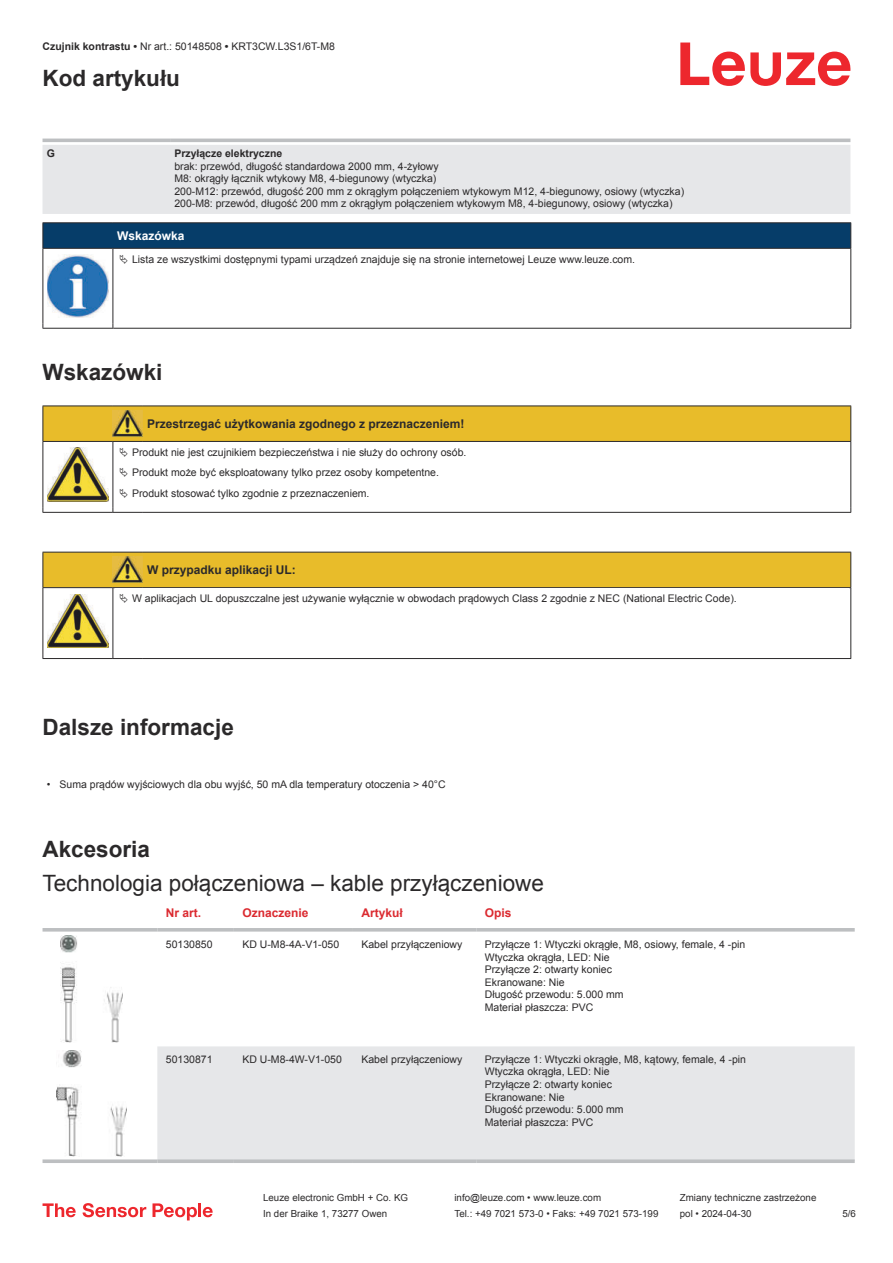
<style>
.page{position:relative;width:893px;height:1263px;background:#fff}
.page>*{position:absolute;margin:0;border:0;box-sizing:border-box;transform-origin:0 0}
.t1{font:700 22.5px "Arial";color:#2b292a}
.t2{font:22.5px "Arial";color:#2b292a}
.t3{font:700 12px "Arial";color:#2b292a}
.t4{font:700 12px "Arial";color:#db2a30}
.t5{font:700 12px "Arial";color:#fff}
.t6{font:10.5px/12.6px "Arial";color:#2b292a}
.t7{font:700 10.5px "Arial";color:#2b292a}
.t8{font:9.75px "Arial";color:#2b292a}
.s1{font-weight:700}
</style>
<div class="page">
<svg style="left:680px;top:43px;width:170px;height:43px"></svg>
<svg style="left:43px;top:138px;width:807px;height:1px"></svg>
<div style="left:43px;top:145px;width:807px;height:69px;background:#e6e7e9"></div>
<hr style="left:43px;top:139px;width:127px;height:3px;background:#bdbfc1">
<hr style="left:170px;top:139px;width:680px;height:3px;background:#bdbfc1">
<svg style="left:43px;top:931px;width:812px;height:183px"></svg>
<div style="left:157px;top:1046px;width:698px;height:113px;background:#e6e7e9"></div>
<hr style="left:43px;top:928px;width:114px;height:3px;background:#bdbfc1">
<hr style="left:157px;top:928px;width:77px;height:3px;background:#bdbfc1">
<hr style="left:234px;top:928px;width:119px;height:3px;background:#bdbfc1">
<hr style="left:353px;top:928px;width:123px;height:3px;background:#bdbfc1">
<hr style="left:476px;top:928px;width:379px;height:3px;background:#bdbfc1">
<svg style="left:43px;top:1159px;width:114px;height:4px"></svg>
<svg style="left:157px;top:1159px;width:77px;height:4px"></svg>
<svg style="left:234px;top:1159px;width:119px;height:4px"></svg>
<svg style="left:353px;top:1159px;width:123px;height:4px"></svg>
<svg style="left:476px;top:1159px;width:379px;height:4px;background:#c1c3c5"></svg>
<img style="left:60px;top:936px;width:63px;height:106px">
<img style="left:56px;top:1051px;width:70px;height:106px">
<svg style="left:43px;top:1203px;width:33px;height:14px"></svg>
<svg style="left:83px;top:1203px;width:63px;height:14px"></svg>
<svg style="left:153px;top:1203px;width:44px;height:17px"></svg>
<hr style="left:198px;top:1203px;width:3px;height:14px;background:#ed272d">
<svg style="left:203px;top:1207px;width:10px;height:10px"></svg>
<svg style="left:44px;top:249px;width:806px;height:79px"></svg>
<hr style="left:43px;top:222px;width:70px;height:1px;background:#2b292a">
<hr style="left:43px;top:248px;width:70px;height:1px;background:#2b292a">
<hr style="left:113px;top:222px;width:738px;height:1px;background:#2b292a">
<svg style="left:43px;top:223px;width:808px;height:25px;background:#063c67"></svg>
<hr style="left:113px;top:248px;width:738px;height:1px;background:#2b292a">
<hr style="left:43px;top:249px;width:1px;height:75px;background:#2b292a">
<hr style="left:113px;top:249px;width:1px;height:75px;background:#2b292a">
<hr style="left:850px;top:249px;width:1px;height:75px;background:#2b292a">
<hr style="left:43px;top:328px;width:70px;height:1px;background:#2b292a">
<hr style="left:113px;top:328px;width:738px;height:1px;background:#2b292a">
<img style="left:47px;top:255px;width:61px;height:62px">
<div style="left:115px;top:249px;width:734px;height:20px;background:#fff"></div>
<hr style="left:43px;top:512px;width:70px;height:1px;background:#2b292a">
<hr style="left:113px;top:512px;width:30px;height:1px;background:#2b292a">
<hr style="left:143px;top:512px;width:708px;height:1px;background:#2b292a">
<div style="left:44px;top:553px;width:806px;height:34px;background:#e8bc2a"></div>
<hr style="left:43px;top:552px;width:70px;height:1px;background:#2b292a">
<hr style="left:43px;top:552px;width:1px;height:35px;background:#2b292a">
<hr style="left:43px;top:587px;width:70px;height:1px;background:#2b292a">
<hr style="left:113px;top:552px;width:30px;height:1px;background:#2b292a">
<hr style="left:113px;top:587px;width:30px;height:1px;background:#2b292a">
<hr style="left:143px;top:552px;width:708px;height:1px;background:#2b292a">
<hr style="left:850px;top:552px;width:1px;height:35px;background:#2b292a">
<hr style="left:143px;top:587px;width:708px;height:1px;background:#2b292a">
<hr style="left:43px;top:588px;width:1px;height:66px;background:#2b292a">
<hr style="left:113px;top:588px;width:1px;height:66px;background:#2b292a">
<hr style="left:850px;top:588px;width:1px;height:66px;background:#2b292a">
<hr style="left:43px;top:658px;width:70px;height:1px;background:#2b292a">
<hr style="left:113px;top:658px;width:30px;height:1px;background:#2b292a">
<hr style="left:143px;top:658px;width:708px;height:1px;background:#2b292a">
<img style="left:113px;top:556px;width:30px;height:27px">
<img style="left:47px;top:594px;width:61px;height:54px">
<svg style="left:43px;top:406px;width:808px;height:106px"></svg>
<p class="t6" style="left:43px;top:41px;width:294px"><span class="s1">Czujnik kontrastu •</span> Nr art.: 50148508 <span class="s1">•</span> KRT3CW.L3S1/6T-M8</p>
<h1 class="t1" style="left:43px;top:63px;width:139px">Kod artykułu</h1>
<p class="t7" style="left:47px;top:149px;width:10px">G</p>
<p class="t7" style="left:174px;top:146px;width:109px">Przyłącze elektryczne</p>
<p class="t6" style="left:174px;top:160px;width:511px">brak: przewód, długość standardowa 2000 mm, 4-żyłowy<br>M8: okrągły łącznik wtykowy M8, 4-biegunowy (wtyczka)<br>200-M12: przewód, długość 200 mm z okrągłym połączeniem wtykowym M12, 4-biegunowy, osiowy (wtyczka)<br>200-M8: przewód, długość 200 mm z okrągłym połączeniem wtykowym M8, 4-biegunowy, osiowy (wtyczka)</p>
<p class="t5" style="left:117px;top:227px;width:69px">Wskazówka</p>
<p class="t6" style="left:132px;top:253px;width:505px">Lista ze wszystkimi dostępnymi typami urządzeń znajduje się na stronie internetowej Leuze www.leuze.com.</p>
<h1 class="t1" style="left:43px;top:356px;width:122px">Wskazówki</h1>
<p class="t3" style="left:147px;top:415px;width:319px">Przestrzegać użytkowania zgodnego z przeznaczeniem!</p>
<p class="t6" style="left:132px;top:442px;width:336px;line-height:20.2px">Produkt nie jest czujnikiem bezpieczeństwa i nie służy do ochrony osób.<br>Produkt może być eksploatowany tylko przez osoby kompetentne.<br>Produkt stosować tylko zgodnie z przeznaczeniem.</p>
<p class="t3" style="left:147px;top:561px;width:150px">W przypadku aplikacji UL:</p>
<p class="t6" style="left:132px;top:592px;width:606px">W aplikacjach UL dopuszczalne jest używanie wyłącznie w obwodach prądowych Class 2 zgodnie z NEC (National Electric Code).</p>
<h1 class="t1" style="left:43px;top:712px;width:193px">Dalsze informacje</h1>
<p class="t6" style="left:47px;top:778px;width:400px">• Suma prądów wyjściowych dla obu wyjść, 50 mA dla temperatury otoczenia &gt; 40°C</p>
<h1 class="t1" style="left:43px;top:841px;width:109px">Akcesoria</h1>
<h1 class="t2" style="left:43px;top:868px;width:503px">Technologia połączeniowa – kable przyłączeniowe</h1>
<p class="t4" style="left:166px;top:904px;width:37px">Nr art.</p>
<p class="t4" style="left:242px;top:908px;width:68px">Oznaczenie</p>
<p class="t4" style="left:361px;top:904px;width:43px">Artykuł</p>
<p class="t4" style="left:485px;top:908px;width:28px">Opis</p>
<p class="t6" style="left:166px;top:939px;width:48px">50130850</p>
<p class="t6" style="left:242px;top:939px;width:98px">KD U-M8-4A-V1-050</p>
<p class="t6" style="left:361px;top:938px;width:102px">Kabel przyłączeniowy</p>
<p class="t6" style="left:485px;top:938px;width:262px">Przyłącze 1: Wtyczki okrągłe, M8, osiowy, female, 4 -pin<br>Wtyczka okrągła, LED: Nie<br>Przyłącze 2: otwarty koniec<br>Ekranowane: Nie<br>Długość przewodu: 5.000 mm<br>Materiał płaszcza: PVC</p>
<p class="t6" style="left:166px;top:1054px;width:48px">50130871</p>
<p class="t6" style="left:242px;top:1054px;width:101px">KD U-M8-4W-V1-050</p>
<p class="t6" style="left:361px;top:1053px;width:102px">Kabel przyłączeniowy</p>
<p class="t6" style="left:485px;top:1053px;width:263px">Przyłącze 1: Wtyczki okrągłe, M8, kątowy, female, 4 -pin<br>Wtyczka okrągła, LED: Nie<br>Przyłącze 2: otwarty koniec<br>Ekranowane: Nie<br>Długość przewodu: 5.000 mm<br>Materiał płaszcza: PVC</p>
<p class="t8" style="left:263px;top:1191px;width:146px">Leuze electronic GmbH + Co. KG</p>
<p class="t8" style="left:454px;top:1191px;width:148px">info@leuze.com • www.leuze.com</p>
<p class="t8" style="left:680px;top:1191px;width:138px">Zmiany techniczne zastrzeżone</p>
<p class="t8" style="left:263px;top:1210px;width:126px">In der Braike 1, 73277 Owen</p>
<p class="t8" style="left:454px;top:1207px;width:205px">Tel.: +49 7021 573-0 • Faks: +49 7021 573-199</p>
<p class="t8" style="left:680px;top:1207px;width:73px">pol • 2024-04-30</p>
<p class="t8" style="left:842px;top:1210px;width:15px">5 /6</p>
</div>
